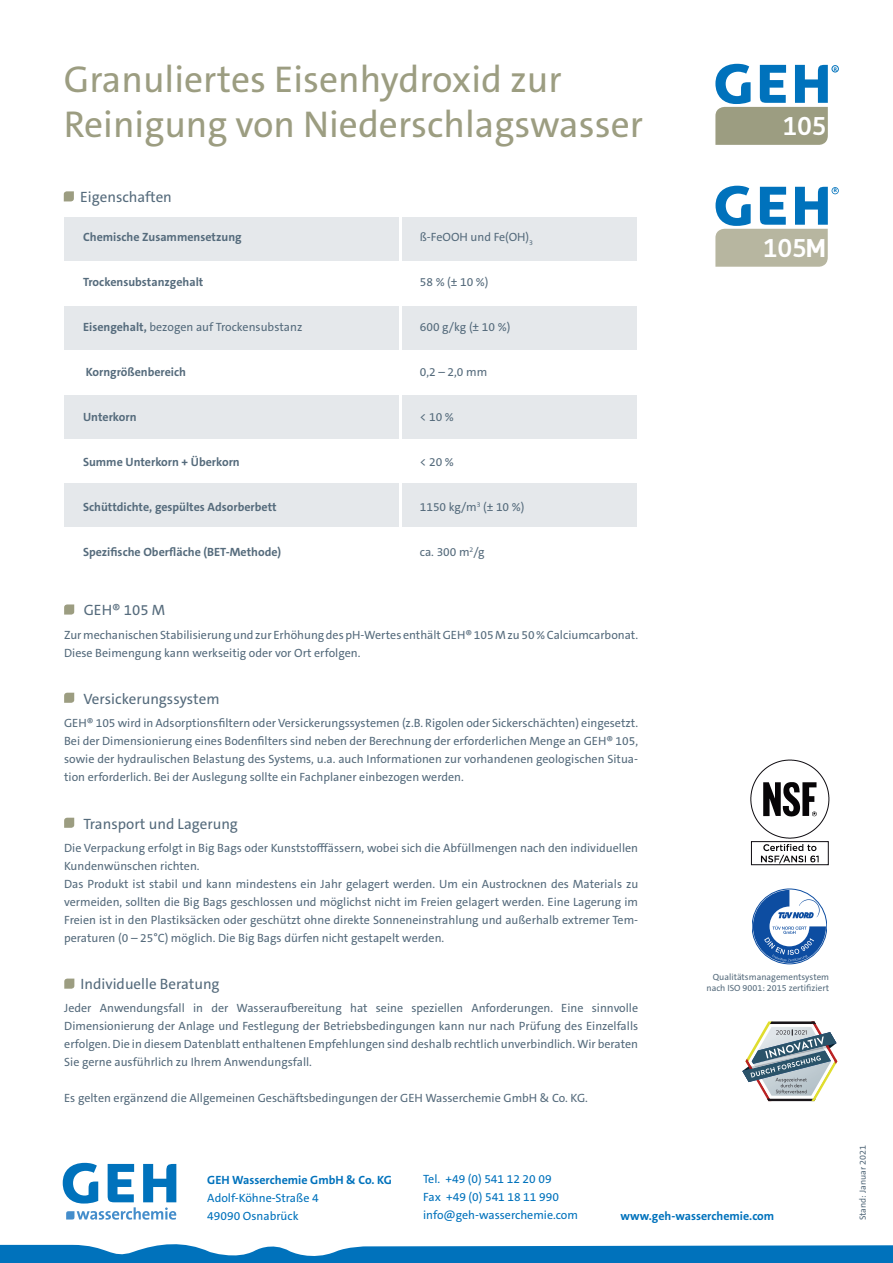
<style>
.page{position:relative;width:893px;height:1263px;background:#fff}
.page>*{position:absolute;margin:0;border:0;box-sizing:border-box;transform-origin:0 0}
.t1{font:37.5px/45px "The Sans C5";color:#9c9d81}
.t2{font:700 25.65px "Gudea";color:#fff}
.t3{font:15px "The Sans C5";color:#556b7c}
.t4{font:12px/18px "The Sans C5";color:#556b7c}
.t5{font:700 12px "The Sans C5";color:#556b7c}
.t6{font:12px/18px "The Sans C5";color:#0072bc}
.t7{font:700 12px "The Sans C5";color:#0072bc}
.t8{font:9px/10.8px "The Sans C5";color:#556b7c;text-align:right}
.t9{font:700 5.25px "Myriad Pro";color:#0072bc}
.s1{font-weight:700}
</style>
<div class="page">
<svg style="left:63px;top:1163px;width:113px;height:57px"></svg>
<div style="left:64px;top:217px;width:335px;height:44px;background:#e5e8eb"></div>
<div style="left:64px;top:483px;width:335px;height:44px;background:#e5e8eb"></div>
<div style="left:64px;top:394px;width:335px;height:44px;background:#e5e8eb"></div>
<div style="left:64px;top:306px;width:335px;height:44px;background:#e5e8eb"></div>
<div style="left:402px;top:217px;width:235px;height:44px;background:#e5e8eb"></div>
<div style="left:402px;top:483px;width:235px;height:44px;background:#e5e8eb"></div>
<div style="left:402px;top:394px;width:235px;height:44px;background:#e5e8eb"></div>
<div style="left:402px;top:306px;width:235px;height:44px;background:#e5e8eb"></div>
<svg style="left:0;top:1244px;width:893px;height:19px;background:#2a89c7"></svg>
<svg style="left:753px;top:890px;width:73px;height:73px"></svg>
<svg style="left:742px;top:1021px;width:95px;height:80px"></svg>
<svg style="left:750px;top:760px;width:79px;height:105px"></svg>
<svg style="left:64px;top:191px;width:10px;height:10px"></svg>
<svg style="left:64px;top:978px;width:10px;height:11px"></svg>
<svg style="left:64px;top:818px;width:10px;height:10px"></svg>
<svg style="left:64px;top:693px;width:10px;height:10px"></svg>
<svg style="left:64px;top:604px;width:10px;height:11px"></svg>
<svg style="left:715px;top:64px;width:113px;height:81px"></svg>
<div style="left:832px;top:65px;width:7px;height:7px;border:1px solid #0072bc;border-radius:50%"></div>
<svg style="left:715px;top:186px;width:124px;height:81px"></svg>
<h1 class="t1" style="left:64px;top:57px;width:581px">Granuliertes Eisenhydroxid zur<br>Reinigung von Niederschlagswasser</h1>
<p class="t3" style="left:80px;top:188px;width:93px">Eigenschaften</p>
<p class="t5" style="left:83px;top:229px;width:160px">Chemische Zusammensetzung</p>
<p class="t5" style="left:83px;top:274px;width:122px">Trockensubstanzgehalt</p>
<p class="t4" style="left:83px;top:318px;width:221px"><span class="s1">Eisengehalt,</span> bezogen auf Trockensubstanz</p>
<p class="t5" style="left:86px;top:364px;width:102px">Korngrößenbereich</p>
<p class="t5" style="left:83px;top:409px;width:55px">Unterkorn</p>
<p class="t5" style="left:83px;top:454px;width:158px">Summe Unterkorn + Überkorn</p>
<p class="t5" style="left:83px;top:499px;width:195px">Schüttdichte, gespültes Adsorberbett</p>
<p class="t5" style="left:83px;top:544px;width:200px">Spezifische Oberfläche (BET-Methode)</p>
<p class="t3" style="left:84px;top:601px;width:83px">GEH® 105 M</p>
<p class="t4" style="left:420px;top:228px;width:115px">ß-FeOOH und Fe(OH)<sub>3</sub></p>
<p class="t4" style="left:420px;top:273px;width:70px">58 % (± 10 %)</p>
<p class="t4" style="left:420px;top:318px;width:92px">600 g/kg (± 10 %)</p>
<p class="t4" style="left:420px;top:363px;width:69px">0,2 – 2,0 mm</p>
<p class="t4" style="left:420px;top:408px;width:36px">&lt; 10 %</p>
<p class="t4" style="left:420px;top:453px;width:36px">&lt; 20 %</p>
<p class="t4" style="left:420px;top:498px;width:106px">1150 kg/m<sup>3</sup> (± 10 %)</p>
<p class="t4" style="left:420px;top:543px;width:66px">ca. 300 m<sup>2</sup>/g</p>
<p class="t4" style="left:64px;top:626px;width:576px">Zur mechanischen Stabilisierung und zur Erhöhung des pH-Wertes enthält GEH® 105 M zu 50 % Calciumcarbonat.<br>Diese Beimengung kann werkseitig oder vor Ort erfolgen.</p>
<p class="t3" style="left:84px;top:689px;width:138px">Versickerungssystem</p>
<p class="t4" style="left:64px;top:714px;width:575px;text-align:justify">GEH® 105 wird in Adsorptionsfiltern oder Versickerungssystemen (z.B. Rigolen oder Sickerschächten) eingesetzt.<br>Bei der Dimensionierung eines Bodenfilters sind neben der Berechnung der erforderlichen Menge an GEH® 105, sowie der hydraulischen Belastung des Systems, u.a. auch Informationen zur vorhandenen geologischen Situa&shy;tion erforderlich. Bei der Auslegung sollte ein Fachplaner einbezogen werden.</p>
<p class="t3" style="left:83px;top:814px;width:156px">Transport und Lagerung</p>
<p class="t4" style="left:64px;top:839px;width:576px">Die Verpackung erfolgt in Big Bags oder Kunststofffässern, wobei sich die Abfüllmengen nach den individuellen Kundenwünschen richten.<br>Das Produkt ist stabil und kann mindestens ein Jahr gelagert werden. Um ein Austrocknen des Materials zu vermeiden, sollten die Big Bags geschlossen und möglichst nicht im Freien gelagert werden. Eine Lagerung im Freien ist in den Plastiksäcken oder geschützt ohne direkte Sonneneinstrahlung und außerhalb extremer Tem&shy;peraturen (0 – 25°C) möglich. Die Big Bags dürfen nicht gestapelt werden.</p>
<p class="t3" style="left:81px;top:975px;width:141px">Individuelle Beratung</p>
<p class="t4" style="left:64px;top:999px;width:575px;text-align:justify">Jeder Anwendungsfall in der Wasseraufbereitung hat seine speziellen Anforderungen. Eine sinnvolle Dimensionierung der Anlage und Festlegung der Betriebsbedingungen kann nur nach Prüfung des Einzelfalls erfolgen. Die in diesem Datenblatt enthaltenen Empfehlungen sind deshalb rechtlich unverbindlich. Wir beraten Sie gerne ausführlich zu Ihrem Anwendungsfall.</p>
<p class="t4" style="left:64px;top:1089px;width:525px">Es gelten ergänzend die Allgemeinen Geschäftsbedingungen der GEH Wasserchemie GmbH &amp; Co. KG.</p>
<p class="t9" style="left:834px;top:65px;width:5px">R</p>
<h2 class="t2" style="left:784px;top:110px;width:44px">105</h2>
<p class="t9" style="left:834px;top:187px;width:5px">R</p>
<h2 class="t2" style="left:764px;top:232px;width:63px">105M</h2>
<p class="t8" style="left:706px;top:972px;width:124px">Qualitätsmanagementsystem nach ISO 9001: 2015 zertifiziert</p>
<p class="t7" style="left:207px;top:1172px;width:186px">GEH Wasserchemie GmbH &amp; Co. KG</p>
<p class="t6" style="left:207px;top:1189px;width:113px">Adolf-Köhne-Straße 4<br>49090 Osnabrück</p>
<p class="t6" style="left:423px;top:1170px;width:156px">Tel. +49 (0) 541 12 20 09<br>Fax +49 (0) 541 18 11 990 info@geh-wasserchemie.com</p>
<p class="t7" style="left:621px;top:1208px;width:155px">www.geh-wasserchemie.com</p>
<p class="t8" style="left:857px;top:1220px;width:76px;rotate:-90deg">Stand: Januar 2021</p>
</div>
